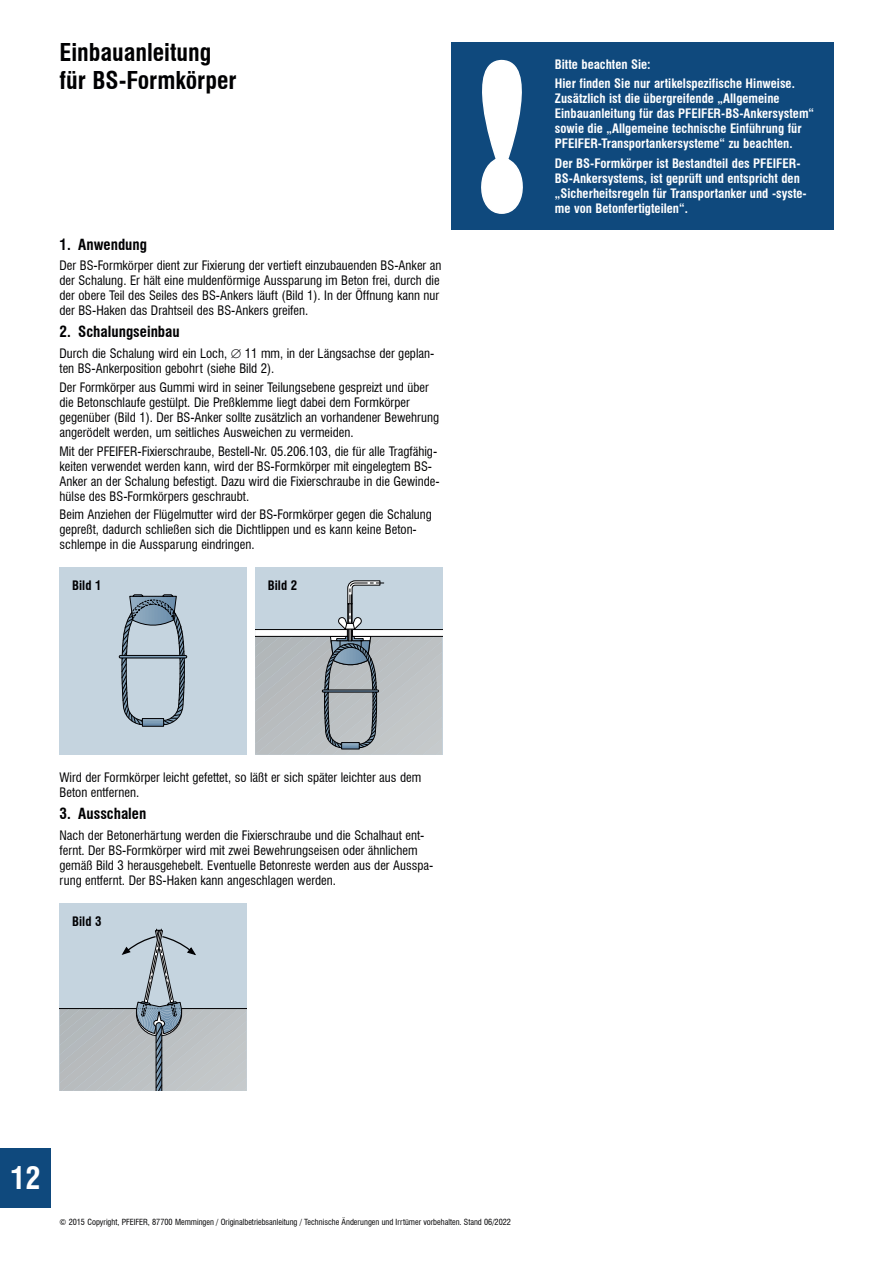
<style>
.page{position:relative;width:893px;height:1263px;background:#fff}
.page>*{position:absolute;margin:0;border:0;box-sizing:border-box;transform-origin:0 0}
.t1{font:700 condensed 30px "Swiss 721 BT";color:#fff}
.t2{font:700 condensed 24px/28.5px "Swiss 721 BT";color:#000002}
.t3{font:700 condensed 15px "Swiss 721 BT";color:#000002}
.t4{font:condensed 12.75px/15px "Swiss 721 BT";color:#000002}
.t5{font:700 condensed 12.75px/15px "Swiss 721 BT";color:#fff}
.t6{font:700 condensed 12.75px "Swiss 721 BT";color:#000002}
.t7{font:condensed 8.25px "Swiss 721 BT";color:#000002}
</style>
<div class="page">
<div style="left:0;top:1148px;width:51px;height:60px;background:#0f497d"></div>
<svg style="left:60px;top:568px;width:187px;height:187px;background:#bac9d5"></svg>
<svg style="left:255px;top:568px;width:187px;height:187px;background:#b5bec3"></svg>
<svg style="left:60px;top:904px;width:187px;height:187px;background:#b9c3cb"></svg>
<div style="left:451px;top:43px;width:382px;height:187px;background:#0f497d"></div>
<svg style="left:481px;top:59px;width:42px;height:155px"></svg>
<h2 class="t2" style="left:60px;top:38px;width:178px">Einbauanleitung für BS-Formkörper</h2>
<p class="t3" style="left:60px;top:235px;width:89px">1. Anwendung</p>
<p class="t4" style="left:60px;top:258px;width:383px">Der BS-Formkörper dient zur Fixierung der vertieft einzubauenden BS-Anker an der Schalung. Er hält eine muldenförmige Aussparung im Beton frei, durch die der obere Teil des Seiles des BS-Ankers läuft (Bild 1). In der Öffnung kann nur der BS-Haken das Drahtseil des BS-Ankers greifen.</p>
<p class="t3" style="left:60px;top:323px;width:122px">2. Schalungseinbau</p>
<p class="t4" style="left:60px;top:346px;width:376px">Durch die Schalung wird ein Loch, ∅ 11 mm, in der Längsachse der geplan&shy;ten BS-Ankerposition gebohrt (siehe Bild 2).</p>
<p class="t4" style="left:60px;top:380px;width:381px">Der Formkörper aus Gummi wird in seiner Teilungsebene gespreizt und über die Betonschlaufe gestülpt. Die Preßklemme liegt dabei dem Formkörper gegenüber (Bild 1). Der BS-Anker sollte zusätzlich an vorhandener Bewehrung angerödelt werden, um seitliches Ausweichen zu vermeiden.</p>
<p class="t4" style="left:60px;top:443px;width:382px">Mit der PFEIFER-Fixierschraube, Bestell-Nr. 05.206.103, die für alle Tragfähig&shy;keiten verwendet werden kann, wird der BS-Formkörper mit eingelegtem BS-Anker an der Schalung befestigt. Dazu wird die Fixierschraube in die Gewinde&shy;hülse des BS-Formkörpers geschraubt.</p>
<p class="t4" style="left:60px;top:507px;width:374px">Beim Anziehen der Flügelmutter wird der BS-Formkörper gegen die Schalung gepreßt, dadurch schließen sich die Dichtlippen und es kann keine Beton&shy;schlempe in die Aussparung eindringen.</p>
<p class="t6" style="left:72px;top:578px;width:31px">Bild 1</p>
<p class="t6" style="left:268px;top:578px;width:31px">Bild 2</p>
<p class="t4" style="left:60px;top:769px;width:363px">Wird der Formkörper leicht gefettet, so läßt er sich später leichter aus dem<br>Beton entfernen.</p>
<p class="t3" style="left:60px;top:804px;width:88px">3. Ausschalen</p>
<p class="t4" style="left:60px;top:827px;width:375px">Nach der Betonerhärtung werden die Fixierschraube und die Schalhaut ent&shy;fernt. Der BS-Formkörper wird mit zwei Bewehrungseisen oder ähnlichem gemäß Bild 3 herausgehebelt. Eventuelle Betonreste werden aus der Ausspa&shy;rung entfernt. Der BS-Haken kann angeschlagen werden.</p>
<p class="t6" style="left:72px;top:914px;width:31px">Bild 3</p>
<p class="t5" style="left:555px;top:55px;width:241px;line-height:19.2px">Bitte beachten Sie:<br>Hier finden Sie nur artikelspezifische Hinweise.</p>
<p class="t5" style="left:555px;top:91px;width:261px">Zusätzlich ist die übergreifende „Allgemeine Einbauanleitung für das PFEIFER-BS-Ankersystem“ sowie die „Allgemeine technische Einführung für PFEIFER-Transportankersysteme“ zu beachten.</p>
<p class="t5" style="left:555px;top:155px;width:253px">Der BS-Formkörper ist Bestandteil des PFEIFER-BS-Ankersystems, ist geprüft und entspricht den „Sicherheitsregeln für Transportanker und -syste&shy;me von Betonfertigteilen“.</p>
<h1 class="t1" style="left:11px;top:1160px;width:31px">12</h1>
<p class="t7" style="left:60px;top:1217px;width:453px">© 2015 Copyright, PFEIFER, 87700 Memmingen / Originalbetriebsanleitung / Technische Änderungen und Irrtümer vorbehalten. Stand 06/2022</p>
</div>
